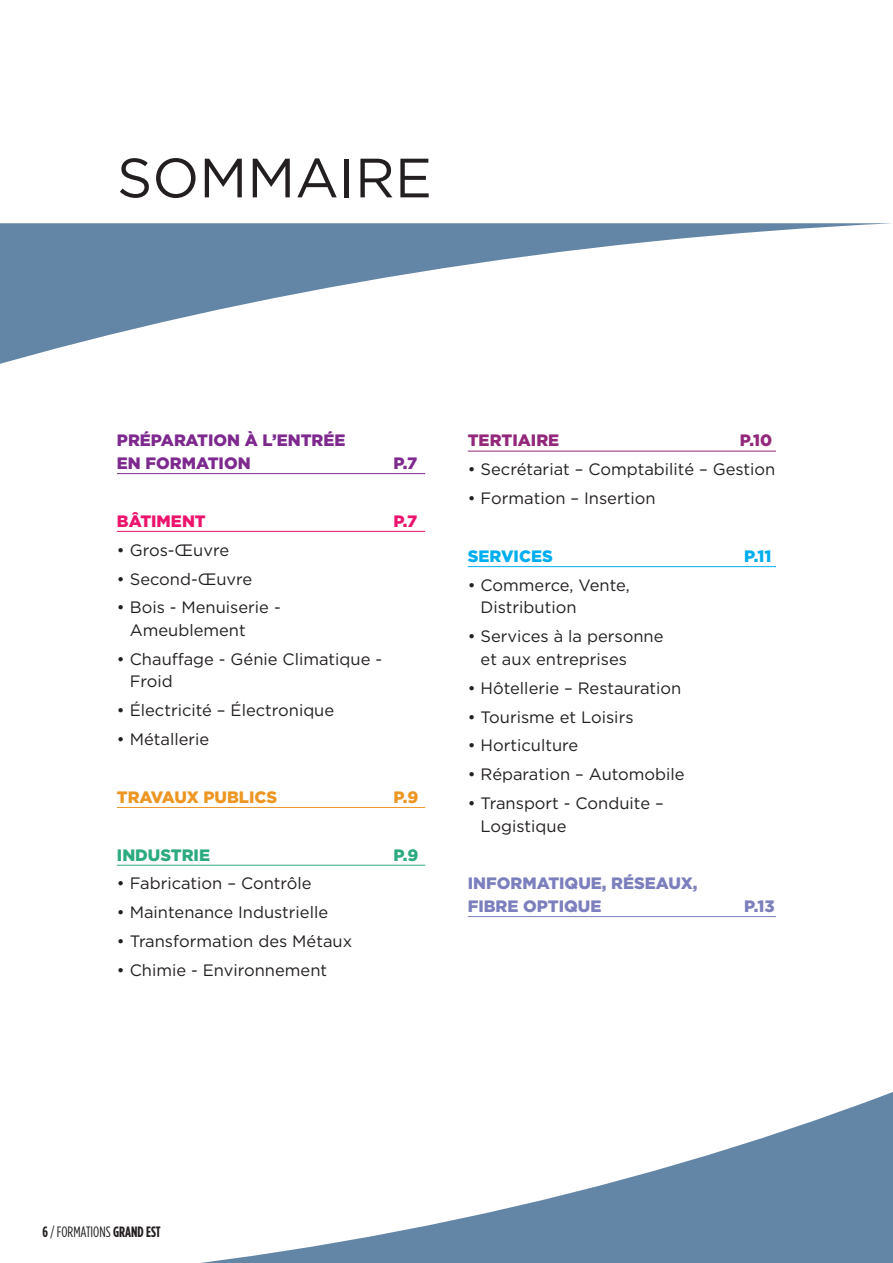
<style>
.page{position:relative;width:893px;height:1263px;background:#fff}
.page>*{position:absolute;margin:0;border:0;box-sizing:border-box;transform-origin:0 0}
.t1{font:55.2px "Gotham";color:#231f20}
.t2{font:16.5px/22.5px "Gotham";color:#231f20}
.t3{font:900 16.5px/22.5px "Gotham";color:#7c7fbd}
.t4{font:900 16.5px/22.5px "Gotham";color:#7d298e}
.t5{font:900 16.5px "Gotham";color:#ed9623}
.t6{font:900 16.5px "Gotham";color:#93287b}
.t7{font:900 16.5px "Gotham";color:#2caa80}
.t8{font:900 16.5px "Gotham";color:#00aeef}
.t9{font:900 16.5px "Gotham";color:#ed146e}
.t10{font:condensed 15px "Gotham HTF";color:#231f20}
.s1{font-weight:700}
</style>
<div class="page">
<hr style="left:117px;top:473px;width:308px;height:1px;background:#7d298e">
<hr style="left:117px;top:531px;width:308px;height:1px;background:#ed146e">
<hr style="left:117px;top:807px;width:308px;height:1px;background:#ed9623">
<hr style="left:117px;top:865px;width:308px;height:1px;background:#2caa80">
<hr style="left:468px;top:451px;width:308px;height:1px;background:#93287b">
<hr style="left:468px;top:566px;width:308px;height:1px;background:#00aeef">
<hr style="left:468px;top:916px;width:308px;height:1px;background:#7c7fbd">
<svg style="left:0;top:223px;width:892px;height:141px"></svg>
<svg style="left:201px;top:1092px;width:692px;height:171px"></svg>
<h1 class="t1" style="left:117px;top:142px;width:316px">SOMMAIRE</h1>
<p class="t4" style="left:117px;top:429px;width:230px">PRÉPARATION À L’ENTRÉE<br>EN FORMATION</p>
<p class="t4" style="left:393px;top:452px;width:26px">P.7</p>
<p class="t9" style="left:117px;top:509px;width:90px">BÂTIMENT</p>
<p class="t9" style="left:393px;top:509px;width:26px">P.7</p>
<p class="t2" style="left:117px;top:538px;width:114px">• Gros-Œuvre</p>
<p class="t2" style="left:117px;top:567px;width:137px">• Second-Œuvre</p>
<p class="t2" style="left:130px;top:596px;width:152px;text-indent:-13px">• Bois - Menuiserie -<br>Ameublement</p>
<p class="t2" style="left:130px;top:647px;width:254px;text-indent:-13px">• Chauffage - Génie Climatique -<br>Froid</p>
<p class="t2" style="left:117px;top:699px;width:219px">• Électricité – Électronique</p>
<p class="t2" style="left:117px;top:728px;width:94px">• Métallerie</p>
<p class="t5" style="left:117px;top:785px;width:162px">TRAVAUX PUBLICS</p>
<p class="t5" style="left:393px;top:785px;width:27px">P.9</p>
<p class="t7" style="left:117px;top:843px;width:95px">INDUSTRIE</p>
<p class="t7" style="left:393px;top:843px;width:27px">P.9</p>
<p class="t2" style="left:117px;top:872px;width:196px">• Fabrication – Contrôle</p>
<p class="t2" style="left:117px;top:901px;width:213px">• Maintenance Industrielle</p>
<p class="t2" style="left:117px;top:930px;width:237px">• Transformation des Métaux</p>
<p class="t2" style="left:117px;top:959px;width:212px">• Chimie - Environnement</p>
<p class="t6" style="left:468px;top:429px;width:93px">TERTIAIRE</p>
<p class="t6" style="left:740px;top:429px;width:34px">P.10</p>
<p class="t2" style="left:468px;top:458px;width:309px">• Secrétariat – Comptabilité – Gestion</p>
<p class="t2" style="left:468px;top:487px;width:189px">• Formation – Insertion</p>
<p class="t8" style="left:468px;top:545px;width:87px">SERVICES</p>
<p class="t8" style="left:744px;top:545px;width:29px">P.11</p>
<p class="t2" style="left:481px;top:573px;width:151px;text-indent:-13px">• Commerce, Vente,<br>Distribution</p>
<p class="t2" style="left:481px;top:625px;width:184px;text-indent:-13px">• Services à la personne et aux entreprises</p>
<p class="t2" style="left:468px;top:676px;width:215px">• Hôtellerie – Restauration</p>
<p class="t2" style="left:468px;top:705px;width:167px">• Tourisme et Loisirs</p>
<p class="t2" style="left:468px;top:734px;width:112px">• Horticulture</p>
<p class="t2" style="left:468px;top:763px;width:218px">• Réparation – Automobile</p>
<p class="t2" style="left:481px;top:792px;width:185px;text-indent:-13px">• Transport - Conduite –<br>Logistique</p>
<p class="t3" style="left:468px;top:872px;width:231px">INFORMATIQUE, RÉSEAUX,<br>FIBRE OPTIQUE</p>
<p class="t3" style="left:744px;top:895px;width:32px">P.13</p>
<p class="t10" style="left:43px;top:1224px;width:120px"><span class="s1">6</span> / FORMATIONS <span class="s1">GRAND EST</span></p>
</div>
